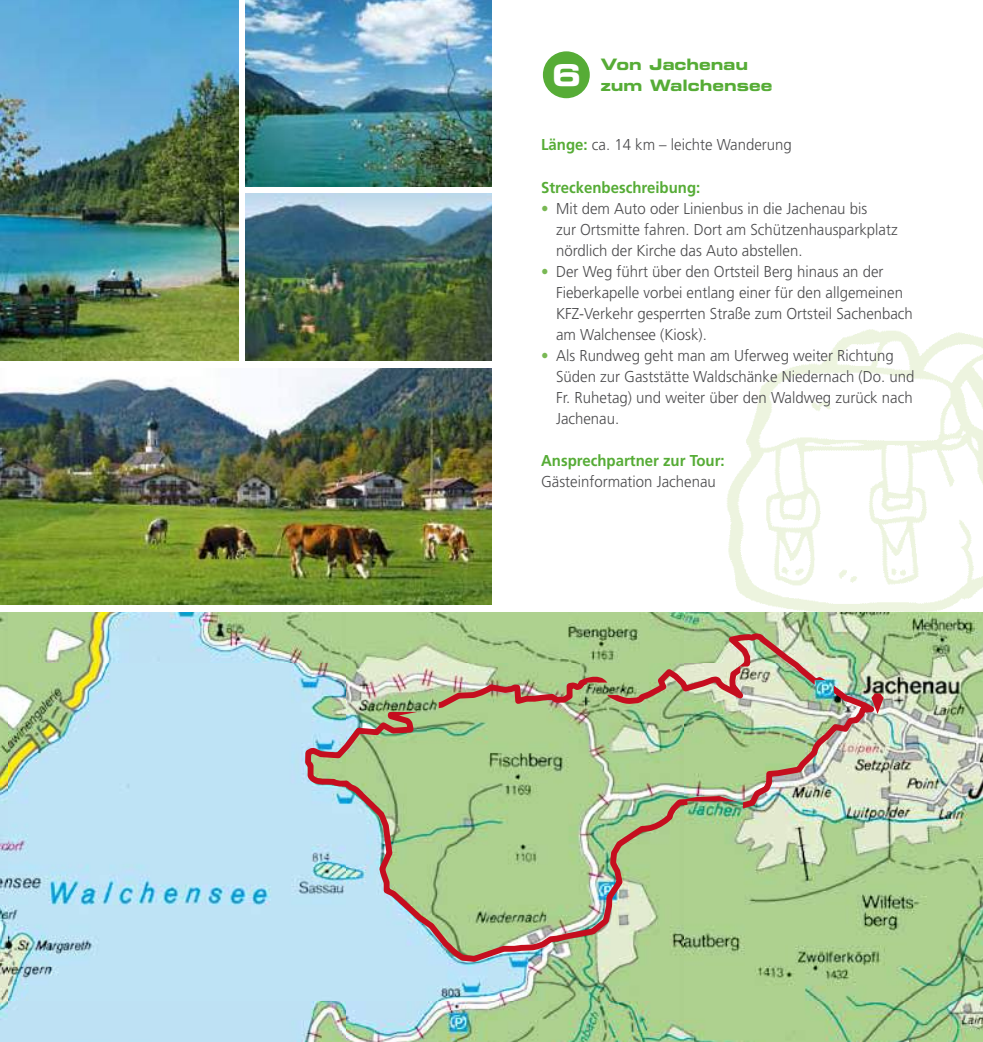
<style>
.page{position:relative;width:983px;height:1042px;background:#fff}
.page>*{position:absolute;margin:0;border:0;box-sizing:border-box;transform-origin:0 0}
.t1{font:30.1px "Eurostile Bold Extended Two";color:#fff}
.t2{font:300 15.75px/21px "Frutiger LT Std";color:#4b4b4d;scale:.95 1}
.t3{font:700 15.75px "Frutiger LT Std";color:#56ac36;scale:.95 1}
.t4{font:15.75px/21px "Eurostile Bold Extended Two";color:#56ac36}
.s1{font-weight:700;color:#56ac36}
.s2{color:#79b854}
</style>
<div class="page">
<img style="left:727px;top:329px;width:255px;height:283px">
<img style="left:246px;top:0;width:245px;height:186px">
<img style="left:0;top:0;width:238px;height:361px">
<img style="left:0;top:368px;width:491px;height:236px">
<img style="left:246px;top:194px;width:245px;height:167px">
<div style="left:542px;top:50px;width:48px;height:49px;background:#56ac36;border-radius:50%"></div>
<div style="left:541px;top:50px;width:50px;height:50px;border:2px solid #fff;border-radius:50%"></div>
<img style="left:0;top:612px;width:982px;height:430px">
<svg style="left:879px;top:693px;width:4px;height:21px"></svg>
<img style="left:302px;top:630px;width:577px;height:336px">
<h1 class="t1" style="left:551px;top:54px;width:31px">6</h1>
<p class="t4" style="left:600px;top:54px;width:173px">Von Jachenau zum Walchensee</p>
<p class="t2" style="left:541px;top:135px;width:265px"><span class="s1">Länge:</span> ca. 14 km – leichte Wanderung</p>
<p class="t3" style="left:541px;top:178px;width:169px">Streckenbeschreibung:</p>
<p class="t2" style="left:556px;top:198px;width:361px;text-indent:-15px"><span class="s2">•</span> Mit dem Auto oder Linienbus in die Jachenau bis<br>zur Ortsmitte fahren. Dort am Schützenhausparkplatz nördlich der Kirche das Auto abstellen.</p>
<p class="t2" style="left:556px;top:261px;width:377px;text-indent:-15px"><span class="s2">•</span> Der Weg führt über den Ortsteil Berg hinaus an der Fieberkapelle vorbei entlang einer für den allgemeinen Kfz-Verkehr gesperrten Straße zum Ortsteil Sachenbach am Walchensee (Kiosk).</p>
<p class="t2" style="left:556px;top:345px;width:378px;text-indent:-15px"><span class="s2">•</span> Als Rundweg geht man am Uferweg weiter Richtung Süden zur Gaststätte Waldschänke Niedernach (Do. und Fr. Ruhetag) und weiter über den Waldweg zurück nach Jachenau.</p>
<p class="t3" style="left:541px;top:451px;width:195px">Ansprechpartner zur Tour:</p>
<p class="t2" style="left:541px;top:471px;width:185px">Gästeinformation Jachenau</p>
</div>
